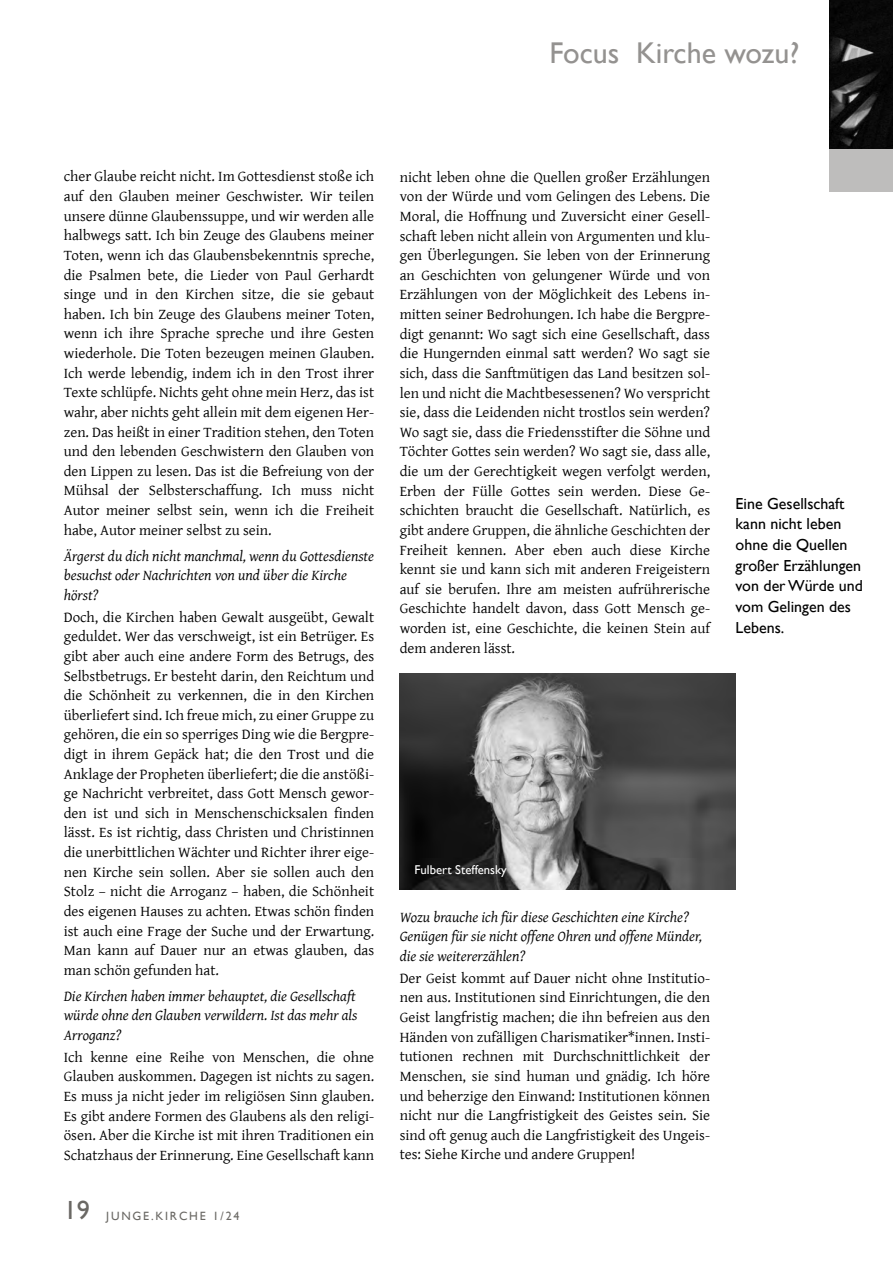
<style>
.page{position:relative;width:893px;height:1263px;background:#fff}
.page>*{position:absolute;margin:0;border:0;box-sizing:border-box;transform-origin:0 0}
.t1{font:30px "Gill Sans";color:#949290}
.t2{font:15.9px/20.5px "Gill Sans";color:#000}
.t3{font:15px/19.6px "Gentium";color:#000;text-align:justify}
.t4{font:italic 15px/19.6px "Gentium";color:#000}
.t5{font:12.75px "Gill Sans";color:#fff}
.t6{font:12px "Gill Sans";letter-spacing:.15em;color:#6a6864}
.s1{font-size:26.25px}
</style>
<div class="page">
<div style="left:829px;top:149px;width:64px;height:42px;background:#bebdbc"></div>
<img style="left:829px;top:0;width:64px;height:149px">
<img style="left:400px;top:673px;width:336px;height:216px">
<h1 class="t1" style="left:550px;top:35px;width:251px">Focus Kirche wozu?</h1>
<p class="t3" style="left:64px;top:166px;width:312px">cher Glaube reicht nicht. Im Gottesdienst stoße ich auf den Glauben meiner Geschwister. Wir teilen unsere dünne Glaubenssuppe, und wir werden alle halbwegs satt. Ich bin Zeuge des Glaubens meiner Toten, wenn ich das Glaubensbekenntnis spreche, die Psalmen bete, die Lieder von Paul Gerhardt singe und in den Kirchen sitze, die sie gebaut haben. Ich bin Zeuge des Glaubens meiner Toten, wenn ich ihre Sprache spreche und ihre Gesten wiederhole. Die Toten bezeugen meinen Glauben.<br>Ich werde lebendig, indem ich in den Trost ihrer Texte schlüpfe. Nichts geht ohne mein Herz, das ist wahr, aber nichts geht allein mit dem eigenen Her&shy;zen. Das heißt in einer Tradition stehen, den Toten und den lebenden Geschwistern den Glauben von den Lippen zu lesen. Das ist die Befreiung von der Mühsal der Selbsterschaffung. Ich muss nicht Autor meiner selbst sein, wenn ich die Freiheit habe, Autor meiner selbst zu sein.</p>
<p class="t4" style="left:64px;top:545px;width:312px">Ärgerst du dich nicht manchmal, wenn du Gottesdienste besuchst oder Nachrichten von und über die Kirche hörst?</p>
<p class="t3" style="left:64px;top:606px;width:312px">Doch, die Kirchen haben Gewalt ausgeübt, Gewalt geduldet. Wer das verschweigt, ist ein Betrüger. Es gibt aber auch eine andere Form des Betrugs, des Selbstbetrugs. Er besteht darin, den Reichtum und die Schönheit zu verkennen, die in den Kirchen überliefert sind. Ich freue mich, zu einer Gruppe zu gehören, die ein so sperriges Ding wie die Bergpre&shy;digt in ihrem Gepäck hat; die den Trost und die Anklage der Propheten überliefert; die die anstößi&shy;ge Nachricht verbreitet, dass Gott Mensch gewor&shy;den ist und sich in Menschenschicksalen finden lässt. Es ist richtig, dass Christen und Christinnen die unerbittlichen Wächter und Richter ihrer eige&shy;nen Kirche sein sollen. Aber sie sollen auch den Stolz – nicht die Arroganz – haben, die Schönheit des eigenen Hauses zu achten. Etwas schön finden ist auch eine Frage der Suche und der Erwartung.<br>Man kann auf Dauer nur an etwas glauben, das man schön gefunden hat.</p>
<p class="t4" style="left:64px;top:985px;width:295px;text-align:justify">Die Kirchen haben immer behauptet, die Gesellschaft würde ohne den Glauben verwildern. Ist das mehr als Arroganz?</p>
<p class="t3" style="left:64px;top:1046px;width:312px">Ich kenne eine Reihe von Menschen, die ohne Glauben auskommen. Dagegen ist nichts zu sagen.<br>Es muss ja nicht jeder im religiösen Sinn glauben.<br>Es gibt andere Formen des Glaubens als den religi&shy;ösen. Aber die Kirche ist mit ihren Traditionen ein Schatzhaus der Erinnerung. Eine Gesellschaft kann</p>
<p class="t6" style="left:64px;top:1209px;width:177px"><span class="s1">19</span> JUNGE.KIRCHE 1/24</p>
<p class="t3" style="left:400px;top:166px;width:312px">nicht leben ohne die Quellen großer Erzählungen von der Würde und vom Gelingen des Lebens. Die Moral, die Hoffnung und Zuversicht einer Gesell&shy;schaft leben nicht allein von Argumenten und klu&shy;gen Überlegungen. Sie leben von der Erinnerung an Geschichten von gelungener Würde und von Erzählungen von der Möglichkeit des Lebens in&shy;mitten seiner Bedrohungen. Ich habe die Bergpre&shy;digt genannt: Wo sagt sich eine Gesellschaft, dass die Hungernden einmal satt werden? Wo sagt sie sich, dass die Sanftmütigen das Land besitzen sol&shy;len und nicht die Machtbesessenen? Wo verspricht sie, dass die Leidenden nicht trostlos sein werden?<br>Wo sagt sie, dass die Friedensstifter die Söhne und Töchter Gottes sein werden? Wo sagt sie, dass alle, die um der Gerechtigkeit wegen verfolgt werden, Erben der Fülle Gottes sein werden. Diese Ge&shy;schichten braucht die Gesellschaft. Natürlich, es gibt andere Gruppen, die ähnliche Geschichten der Freiheit kennen. Aber eben auch diese Kirche kennt sie und kann sich mit anderen Freigeistern auf sie berufen. Ihre am meisten aufrührerische Geschichte handelt davon, dass Gott Mensch ge&shy;worden ist, eine Geschichte, die keinen Stein auf dem anderen lässt.</p>
<p class="t2" style="left:736px;top:493px;width:129px">Eine Gesellschaft kann nicht leben ohne die Quellen großer Erzählungen von der Würde und vom Gelingen des<br>Lebens.</p>
<p class="t5" style="left:415px;top:863px;width:94px">Fulbert Steffensky</p>
<p class="t4" style="left:400px;top:906px;width:304px">Wozu brauche ich für diese Geschichten eine Kirche?<br>Genügen für sie nicht offene Ohren und offene Münder, die sie weitererzählen?</p>
<p class="t3" style="left:400px;top:967px;width:312px">Der Geist kommt auf Dauer nicht ohne Institutio&shy;nen aus. Institutionen sind Einrichtungen, die den Geist langfristig machen; die ihn befreien aus den Händen von zufälligen Charismatiker*innen. Insti&shy;tutionen rechnen mit Durchschnittlichkeit der Menschen, sie sind human und gnädig. Ich höre und beherzige den Einwand: Institutionen können nicht nur die Langfristigkeit des Geistes sein. Sie sind oft genug auch die Langfristigkeit des Ungeis&shy;tes: Siehe Kirche und andere Gruppen!</p>
</div>
